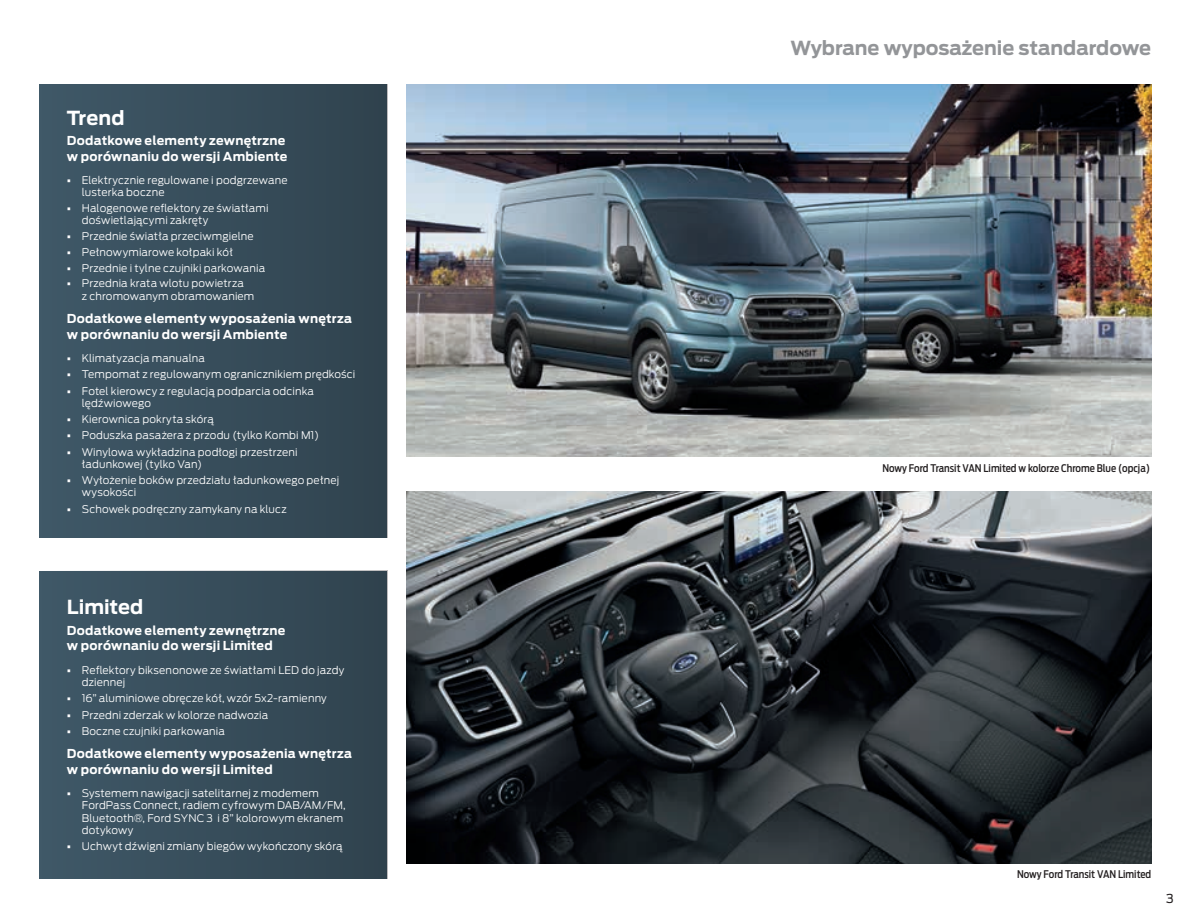
<style>
.page{position:relative;width:1191px;height:918px;background:#fff}
.page>*{position:absolute;margin:0;border:0;box-sizing:border-box;transform-origin:0 0}
.t1{font:700 19.25px "Ford Antenna";color:#939598}
.t2{font:700 19.25px "Ford Antenna";color:#fff}
.t3{font:700 12.25px/15.8px "Ford Antenna";letter-spacing:.02em;color:#fff}
.t4{font:12.25px "Ford Antenna";color:#231f20}
.t5{font:300 10.5px/12.2px "Ford Antenna";letter-spacing:.01em;color:#fff}
.t6{font:500 10.5px "Ford Antenna Cond";color:#231f20}
.s1{font-weight:900}
</style>
<div class="page">
<div style="left:40px;top:84px;width:347px;height:454px;background:#374d5b"></div>
<div style="left:40px;top:570px;width:347px;height:308px;background:#374d5b"></div>
<img style="left:407px;top:84px;width:744px;height:372px">
<img style="left:407px;top:491px;width:744px;height:372px">
<h1 class="t2" style="left:67px;top:100px;width:59px">Trend</h1>
<p class="t3" style="left:67px;top:132px;width:222px">Dodatkowe elementy zewnętrzne w porównaniu do wersji Ambiente</p>
<p class="t5" style="left:82px;top:173px;width:207px;text-indent:-15px"><span class="s1">•</span> Elektrycznie regulowane i podgrzewane lusterka boczne</p>
<p class="t5" style="left:82px;top:201px;width:188px;text-indent:-15px"><span class="s1">•</span> Halogenowe reflektory ze światłami doświetlającymi zakręty</p>
<p class="t5" style="left:67px;top:229px;width:188px"><span class="s1">•</span> Przednie światła przeciwmgielne</p>
<p class="t5" style="left:67px;top:245px;width:168px"><span class="s1">•</span> Pełnowymiarowe kołpaki kół</p>
<p class="t5" style="left:67px;top:260px;width:200px"><span class="s1">•</span> Przednie i tylne czujniki parkowania</p>
<p class="t5" style="left:82px;top:276px;width:174px;text-indent:-15px"><span class="s1">•</span> Przednia krata wlotu powietrza<br>z chromowanym obramowaniem</p>
<p class="t3" style="left:67px;top:309px;width:287px">Dodatkowe elementy wyposażenia wnętrza w porównaniu do wersji Ambiente</p>
<p class="t5" style="left:67px;top:351px;width:139px"><span class="s1">•</span> Klimatyzacja manualna</p>
<p class="t5" style="left:67px;top:367px;width:290px"><span class="s1">•</span> Tempomat z regulowanym ogranicznikiem prędkości</p>
<p class="t5" style="left:82px;top:383px;width:234px;text-indent:-15px"><span class="s1">•</span> Fotel kierowcy z regulacją podparcia odcinka lędźwiowego</p>
<p class="t5" style="left:67px;top:412px;width:148px"><span class="s1">•</span> Kierownica pokryta skórą</p>
<p class="t5" style="left:67px;top:428px;width:254px"><span class="s1">•</span> Poduszka pasażera z przodu (tylko Kombi M1)</p>
<p class="t5" style="left:82px;top:444px;width:217px;text-indent:-15px"><span class="s1">•</span> Winylowa wykładzina podłogi przestrzeni ładunkowej (tylko Van)</p>
<p class="t5" style="left:82px;top:473px;width:259px;text-indent:-15px"><span class="s1">•</span> Wyłożenie boków przedziału ładunkowego pełnej wysokości</p>
<p class="t5" style="left:67px;top:501px;width:221px"><span class="s1">•</span> Schowek podręczny zamykany na klucz</p>
<h1 class="t2" style="left:67px;top:589px;width:78px">Limited</h1>
<p class="t3" style="left:67px;top:621px;width:220px">Dodatkowe elementy zewnętrzne w porównaniu do wersji Limited</p>
<p class="t5" style="left:82px;top:663px;width:264px;text-indent:-15px"><span class="s1">•</span> Reflektory biksenonowe ze światłami LED do jazdy dziennej</p>
<p class="t5" style="left:67px;top:691px;width:261px"><span class="s1">•</span> 16” aluminiowe obręcze kół, wzór 5x2-ramienny</p>
<p class="t5" style="left:67px;top:707px;width:203px"><span class="s1">•</span> Przedni zderzak w kolorze nadwozia</p>
<p class="t5" style="left:67px;top:724px;width:159px"><span class="s1">•</span> Boczne czujniki parkowania</p>
<p class="t3" style="left:67px;top:744px;width:287px">Dodatkowe elementy wyposażenia wnętrza w porównaniu do wersji Limited</p>
<p class="t5" style="left:82px;top:786px;width:265px;text-indent:-15px"><span class="s1">•</span> Systemem nawigacji satelitarnej z modemem FordPass Connect, radiem cyfrowym DAB/AM/FM, Bluetooth®, Ford SYNC 3 i 8” kolorowym ekranem dotykowy</p>
<p class="t5" style="left:67px;top:838px;width:277px"><span class="s1">•</span> Uchwyt dźwigni zmiany biegów wykończony skórą</p>
<h1 class="t1" style="left:790px;top:31px;width:362px">Wybrane wyposażenie standardowe</h1>
<p class="t6" style="left:882px;top:459px;width:269px">Nowy Ford Transit VAN Limited w kolorze Chrome Blue (opcja)</p>
<p class="t6" style="left:1017px;top:865px;width:136px">Nowy Ford Transit VAN Limited</p>
<p class="t4" style="left:1166px;top:888px;width:9px">3</p>
</div>
